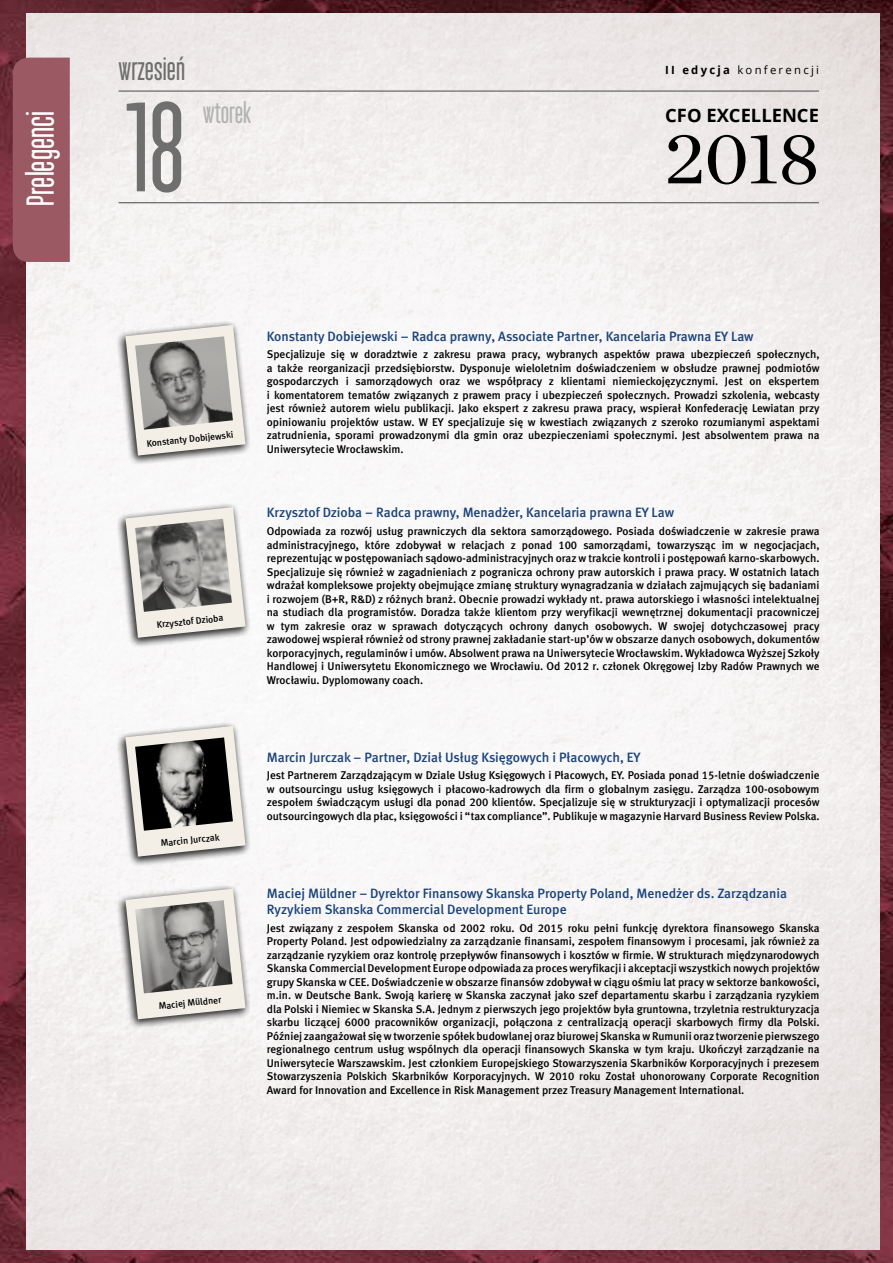
<style>
.page{position:relative;width:893px;height:1263px;background:#fff}
.page>*{position:absolute;margin:0;border:0;box-sizing:border-box;transform-origin:0 0}
.t1{font:500 126.75px "Monopol";color:#706f6f}
.t2{font:74.85px "Chronicle Pl Deck Roman";color:#000}
.t3{font:500 38.85px "Monopol";color:#fff}
.t4{font:500 31.65px "Monopol";color:#706f6f}
.t5{font:500 29.4px "Monopol";color:#b3b2b2}
.t6{font:700 18.45px "Open Sans";color:#000}
.t7{font:13.5px/16.2px "Meta Medium CELF";color:#1b437b}
.t8{font:11.25px/13.5px "Meta Medium CELF";letter-spacing:-.005em;color:#000;text-align:justify}
.t9{font:11.25px "Open Sans";letter-spacing:.2em;color:#000}
.t10{font:9.45px "Meta Medium CELF";color:#000}
.s1{font-weight:700}
</style>
<div class="page">
<img style="left:0;top:0;width:893px;height:1263px">
<img style="left:27px;top:14px;width:852px;height:1235px">
<div style="left:13px;top:58px;width:57px;height:204px;background:#9a5963"></div>
<hr style="left:119px;top:90px;width:700px;height:2px;background:#706f6f">
<hr style="left:119px;top:202px;width:700px;height:1px;background:#706f6f">
<div style="left:116px;top:320px;width:135px;height:146px;background:#000;opacity:.75"></div>
<svg style="left:125px;top:325px;width:121px;height:131px"></svg>
<img style="left:135px;top:336px;width:98px;height:94px">
<div style="left:116px;top:502px;width:135px;height:146px;background:#000;opacity:.75"></div>
<svg style="left:125px;top:507px;width:121px;height:131px"></svg>
<img style="left:135px;top:519px;width:97px;height:93px">
<div style="left:116px;top:721px;width:135px;height:146px;background:#000;opacity:.75"></div>
<svg style="left:125px;top:726px;width:121px;height:131px"></svg>
<img style="left:135px;top:737px;width:98px;height:94px">
<div style="left:116px;top:883px;width:135px;height:147px;background:#000;opacity:.75"></div>
<svg style="left:125px;top:889px;width:121px;height:130px"></svg>
<img style="left:135px;top:900px;width:98px;height:93px">
<h3 class="t3" style="left:20px;top:206px;width:97px;rotate:-90deg">Prelegenci</h3>
<h3 class="t4" style="left:119px;top:52px;width:68px">wrzesień</h3>
<p class="t9" style="left:665px;top:62px;width:155px"><span class="s1">II edycja</span> konferencji</p>
<h1 class="t1" style="left:125px;top:80px;width:62px">18</h1>
<h3 class="t6" style="left:665px;top:103px;width:155px">CFO EXCELLENCE</h3>
<h3 class="t5" style="left:203px;top:97px;width:50px">wtorek</h3>
<h2 class="t2" style="left:664px;top:112px;width:157px">2018</h2>
<p class="t10" style="left:146px;top:438px;width:89px;rotate:-6deg">Konstanty Dobijewski</p>
<p class="t10" style="left:156px;top:619px;width:68px;rotate:-6deg">Krzysztof Dzioba</p>
<p class="t10" style="left:160px;top:837px;width:61px;rotate:-6deg">Marcin Jurczak</p>
<p class="t10" style="left:158px;top:1000px;width:64px;rotate:-6deg">Maciej Müldner</p>
<p class="t7" style="left:267px;top:328px;width:488px">Konstanty Dobiejewski – Radca prawny, Associate Partner, Kancelaria Prawna EY Law</p>
<p class="t8" style="left:267px;top:348px;width:554px">Specjalizuje się w doradztwie z zakresu prawa pracy, wybranych aspektów prawa ubezpieczeń społecznych, a także reorganizacji przedsiębiorstw. Dysponuje wieloletnim doświadczeniem w obsłudze prawnej podmiotów gospodarczych i samorządowych oraz we współpracy z klientami niemieckojęzycznymi. Jest on ekspertem i komentatorem tematów związanych z prawem pracy i ubezpieczeń społecznych. Prowadzi szkolenia, webcasty jest również autorem wielu publikacji. Jako ekspert z zakresu prawa pracy, wspierał Konfederację Lewiatan przy opiniowaniu projektów ustaw. W EY specjalizuje się w kwestiach związanych z szeroko rozumianymi aspektami zatrudnienia, sporami prowadzonymi dla gmin oraz ubezpieczeniami społecznymi. Jest absolwentem prawa na Uniwersytecie Wrocławskim.</p>
<p class="t7" style="left:267px;top:505px;width:409px">Krzysztof Dzioba – Radca prawny, Menadżer, Kancelaria prawna EY Law</p>
<p class="t8" style="left:267px;top:524px;width:554px">Odpowiada za rozwój usług prawniczych dla sektora samorządowego. Posiada doświadczenie w zakresie prawa administracyjnego, które zdobywał w relacjach z ponad 100 samorządami, towarzysząc im w negocjacjach, reprezentując w postępowaniach sądowo-administracyjnych oraz w trakcie kontroli i postępowań karno-skarbowych.<br>Specjalizuje się również w zagadnieniach z pogranicza ochrony praw autorskich i prawa pracy. W ostatnich latach wdrażał kompleksowe projekty obejmujące zmianę struktury wynagradzania w działach zajmujących się badaniami i rozwojem (B+R, R&amp;D) z różnych branż. Obecnie prowadzi wykłady nt. prawa autorskiego i własności intelektualnej na studiach dla programistów. Doradza także klientom przy weryfikacji wewnętrznej dokumentacji pracowniczej w tym zakresie oraz w sprawach dotyczących ochrony danych osobowych. W swojej dotychczasowej pracy zawodowej wspierał również od strony prawnej zakładanie start-up’ów w obszarze danych osobowych, dokumentów korporacyjnych, regulaminów i umów. Absolwent prawa na Uniwersytecie Wrocławskim. Wykładowca Wyższej Szkoły Handlowej i Uniwersytetu Ekonomicznego we Wrocławiu. Od 2012 r. członek Okręgowej Izby Radów Prawnych we Wrocławiu. Dyplomowany coach.</p>
<p class="t7" style="left:267px;top:749px;width:375px">Marcin Jurczak – Partner, Dział Usług Księgowych i Płacowych, EY</p>
<p class="t8" style="left:267px;top:769px;width:554px">Jest Partnerem Zarządzającym w Dziale Usług Księgowych i Płacowych, EY. Posiada ponad 15-letnie doświadczenie w outsourcingu usług księgowych i płacowo-kadrowych dla firm o globalnym zasięgu. Zarządza 100-osobowym zespołem świadczącym usługi dla ponad 200 klientów. Specjalizuje się w strukturyzacji i optymalizacji procesów outsourcingowych dla płac, księgowości i “tax compliance”. Publikuje w magazynie Harvard Business Review Polska.</p>
<p class="t7" style="left:267px;top:885px;width:522px">Maciej Müldner – Dyrektor Finansowy Skanska Property Poland, Menedżer ds. Zarządzania<br>Ryzykiem Skanska Commercial Development Europe</p>
<p class="t8" style="left:267px;top:921px;width:554px">Jest związany z zespołem Skanska od 2002 roku. Od 2015 roku pełni funkcję dyrektora finansowego Skanska Property Poland. Jest odpowiedzialny za zarządzanie finansami, zespołem finansowym i procesami, jak również za zarządzanie ryzykiem oraz kontrolę przepływów finansowych i kosztów w firmie. W strukturach międzynarodowych Skanska Commercial Development Europe odpowiada za proces weryfikacji i akceptacji wszystkich nowych projektów grupy Skanska w CEE. Doświadczenie w obszarze finansów zdobywał w ciągu ośmiu lat pracy w sektorze bankowości, m.in. w Deutsche Bank. Swoją karierę w Skanska zaczynał jako szef departamentu skarbu i zarządzania ryzykiem dla Polski i Niemiec w Skanska S.A. Jednym z pierwszych jego projektów była gruntowna, trzyletnia restrukturyzacja skarbu liczącej 6000 pracowników organizacji, połączona z centralizacją operacji skarbowych firmy dla Polski.<br>Później zaangażował się w tworzenie spółek budowlanej oraz biurowej Skanska w Rumunii oraz tworzenie pierwszego regionalnego centrum usług wspólnych dla operacji finansowych Skanska w tym kraju. Ukończył zarządzanie na Uniwersytecie Warszawskim. Jest członkiem Europejskiego Stowarzyszenia Skarbników Korporacyjnych i prezesem Stowarzyszenia Polskich Skarbników Korporacyjnych. W 2010 roku Został uhonorowany Corporate Recognition Award for Innovation and Excellence in Risk Management przez Treasury Management International.</p>
</div>
